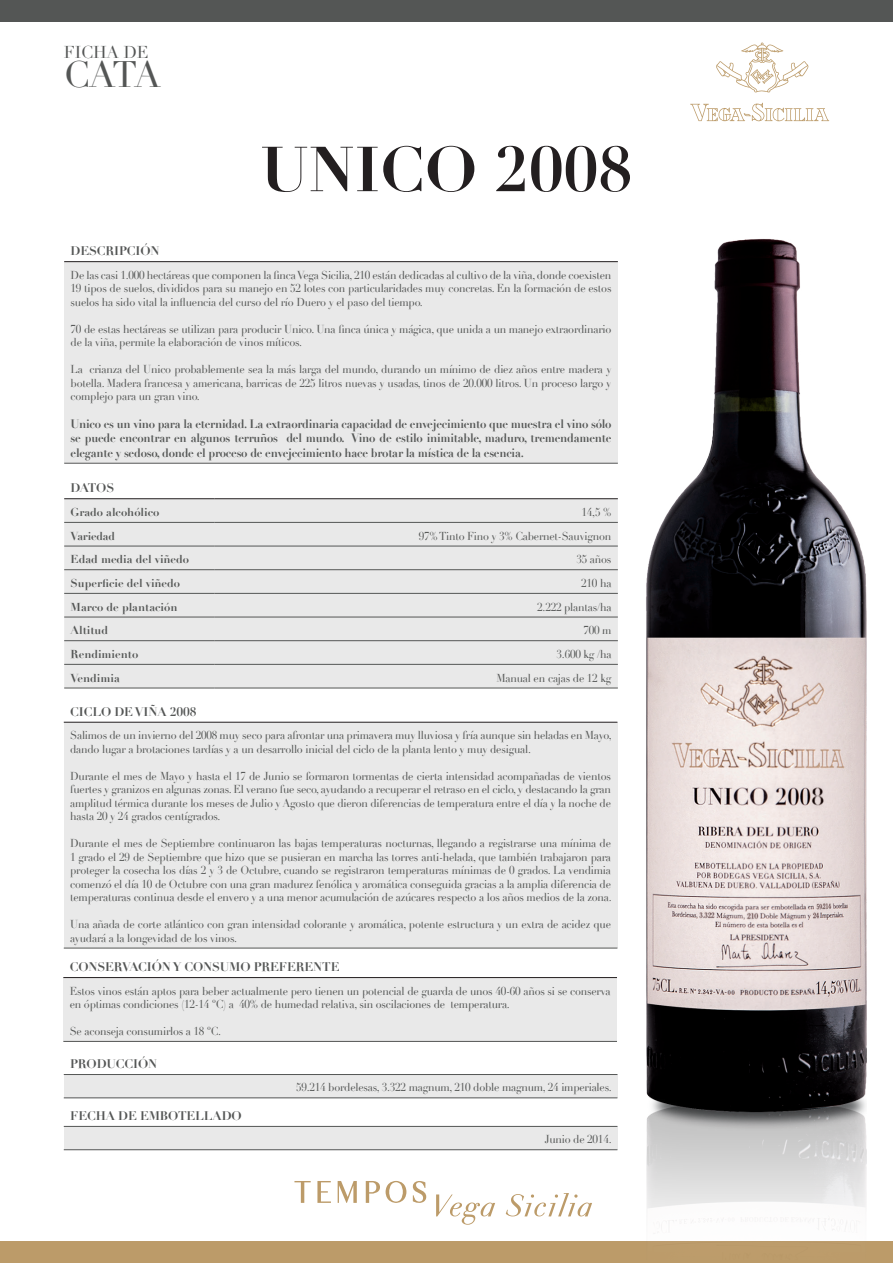
<style>
.page{position:relative;width:893px;height:1263px;background:#fff}
.page>*{position:absolute;margin:0;border:0;box-sizing:border-box;transform-origin:0 0}
.t1{font:700 62.25px "Didot";color:#231f20}
.t2{font:36px "Didot";color:#545655}
.t3{font:16.8px "Didot";letter-spacing:-.01em;color:#545655}
.t4{font:700 12.15px "Didot";letter-spacing:-.01em;color:#545655}
.t5{font:700 12px/14.4px "Didot";letter-spacing:-.02em;color:#545655;text-align:justify;scale:.95 1}
.t6{font:11.25px/13.5px "Didot";letter-spacing:-.02em;color:#545655;text-align:justify;scale:.95 1}
.t7{font:700 11.25px "Didot";color:#545655}
</style>
<div class="page">
<svg style="left:413px;top:1181px;width:13px;height:22px"></svg>
<svg style="left:386px;top:1181px;width:20px;height:22px"></svg>
<svg style="left:317px;top:1181px;width:14px;height:22px"></svg>
<svg style="left:294px;top:1181px;width:17px;height:22px"></svg>
<svg style="left:338px;top:1181px;width:19px;height:22px"></svg>
<svg style="left:366px;top:1181px;width:14px;height:22px"></svg>
<svg style="left:436px;top:1194px;width:59px;height:31px"></svg>
<svg style="left:506px;top:1193px;width:86px;height:23px"></svg>
<div style="left:0;top:1242px;width:893px;height:21px;background:#bc9b69"></div>
<img style="left:645px;top:239px;width:222px;height:1003px">
<div style="left:64px;top:499px;width:554px;height:189px;background:#e9e9e9"></div>
<hr style="left:64px;top:522px;width:151px;height:1px;background:#545655">
<hr style="left:64px;top:546px;width:151px;height:1px;background:#545655">
<hr style="left:215px;top:522px;width:403px;height:1px;background:#545655">
<hr style="left:215px;top:546px;width:403px;height:1px;background:#545655">
<hr style="left:64px;top:569px;width:151px;height:1px;background:#545655">
<hr style="left:215px;top:569px;width:403px;height:1px;background:#545655">
<hr style="left:64px;top:593px;width:151px;height:1px;background:#545655">
<hr style="left:215px;top:593px;width:403px;height:1px;background:#545655">
<hr style="left:64px;top:617px;width:151px;height:1px;background:#545655">
<hr style="left:215px;top:617px;width:403px;height:1px;background:#545655">
<hr style="left:64px;top:640px;width:151px;height:1px;background:#545655">
<hr style="left:64px;top:664px;width:151px;height:1px;background:#545655">
<hr style="left:64px;top:688px;width:151px;height:1px;background:#545655">
<hr style="left:215px;top:640px;width:403px;height:1px;background:#545655">
<hr style="left:215px;top:664px;width:403px;height:1px;background:#545655">
<hr style="left:215px;top:688px;width:403px;height:1px;background:#545655">
<hr style="left:64px;top:498px;width:151px;height:1px;background:#231f20">
<hr style="left:215px;top:498px;width:403px;height:1px;background:#231f20">
<div style="left:64px;top:262px;width:554px;height:201px;background:#e9e9e9"></div>
<hr style="left:64px;top:463px;width:554px;height:1px;background:#545655">
<hr style="left:64px;top:261px;width:554px;height:1px;background:#231f20">
<div style="left:64px;top:722px;width:553px;height:226px;background:#e9e9e9"></div>
<hr style="left:64px;top:948px;width:553px;height:1px;background:#545655">
<hr style="left:64px;top:722px;width:553px;height:1px;background:#231f20">
<div style="left:64px;top:1074px;width:553px;height:24px;background:#e9e9e9"></div>
<hr style="left:64px;top:1074px;width:553px;height:1px;background:#545655">
<hr style="left:64px;top:1097px;width:553px;height:1px;background:#545655">
<div style="left:63px;top:977px;width:554px;height:64px;background:#e9e9e9"></div>
<hr style="left:63px;top:1041px;width:554px;height:1px;background:#545655">
<hr style="left:63px;top:977px;width:554px;height:1px;background:#231f20">
<div style="left:64px;top:1126px;width:553px;height:24px;background:#e9e9e9"></div>
<hr style="left:64px;top:1126px;width:553px;height:1px;background:#545655">
<hr style="left:64px;top:1149px;width:553px;height:1px;background:#545655">
<div style="left:0;top:0;width:893px;height:21px;background:#545655"></div>
<svg style="left:716px;top:43px;width:93px;height:49px"></svg>
<svg style="left:690px;top:103px;width:139px;height:18px"></svg>
<h3 class="t3" style="left:64px;top:42px;width:87px">FICHA DE</h3>
<h2 class="t2" style="left:64px;top:53px;width:98px">CATA</h2>
<h1 class="t1" style="left:260px;top:131px;width:374px">UNICO 2008</h1>
<p class="t4" style="left:71px;top:243px;width:90px">DESCRIPCIÓN</p>
<p class="t6" style="left:71px;top:268px;width:571px">De las casi 1.000 hectáreas que componen la finca Vega Sicilia, 210 están dedicadas al cultivo de la viña, donde coexisten 19 tipos de suelos, divididos para su manejo en 52 lotes con particularidades muy concretas. En la formación de estos suelos ha sido vital la influencia del curso del río Duero y el paso del tiempo.</p>
<p class="t6" style="left:71px;top:322px;width:571px">70 de estas hectáreas se utilizan para producir Unico. Una finca única y mágica, que unida a un manejo extraordinario de la viña, permite la elaboración de vinos míticos.</p>
<p class="t6" style="left:71px;top:363px;width:571px">La crianza del Unico probablemente sea la más larga del mundo, durando un mínimo de diez años entre madera y botella. Madera francesa y americana, barricas de 225 litros nuevas y usadas, tinos de 20.000 litros. Un proceso largo y complejo para un gran vino.</p>
<p class="t5" style="left:71px;top:417px;width:571px">Unico es un vino para la eternidad. La extraordinaria capacidad de envejecimiento que muestra el vino sólo se puede encontrar en algunos terruños del mundo. Vino de estilo inimitable, maduro, tremendamente elegante y sedoso, donde el proceso de envejecimiento hace brotar la mística de la esencia.</p>
<p class="t4" style="left:71px;top:481px;width:45px">DATOS</p>
<p class="t7" style="left:71px;top:505px;width:90px">Grado alcohólico</p>
<p class="t6" style="left:582px;top:505px;width:33px">14,5 %</p>
<p class="t7" style="left:71px;top:529px;width:46px">Variedad</p>
<p class="t6" style="left:419px;top:529px;width:204px">97% Tinto Fino y 3% Cabernet-Sauvignon</p>
<p class="t7" style="left:71px;top:552px;width:120px">Edad media del viñedo</p>
<p class="t6" style="left:576px;top:553px;width:38px">35 años</p>
<p class="t7" style="left:71px;top:576px;width:111px">Superficie del viñedo</p>
<p class="t6" style="left:581px;top:576px;width:33px">210 ha</p>
<p class="t7" style="left:71px;top:600px;width:108px">Marco de plantación</p>
<p class="t6" style="left:537px;top:600px;width:80px">2.222 plantas/ha</p>
<p class="t7" style="left:71px;top:623px;width:39px">Altitud</p>
<p class="t6" style="left:583px;top:624px;width:31px">700 m</p>
<p class="t7" style="left:71px;top:647px;width:69px">Rendimiento</p>
<p class="t6" style="left:557px;top:647px;width:59px">3.600 kg /ha</p>
<p class="t7" style="left:71px;top:671px;width:51px">Vendimia</p>
<p class="t6" style="left:496px;top:671px;width:123px">Manual en cajas de 12 kg</p>
<p class="t4" style="left:70px;top:704px;width:128px">CICLO DE VIÑA 2008</p>
<p class="t6" style="left:70px;top:729px;width:571px">Salimos de un invierno del 2008 muy seco para afrontar una primavera muy lluviosa y fría aunque sin heladas en Mayo, dando lugar a brotaciones tardías y a un desarrollo inicial del ciclo de la planta lento y muy desigual.</p>
<p class="t6" style="left:70px;top:769px;width:571px">Durante el mes de Mayo y hasta el 17 de Junio se formaron tormentas de cierta intensidad acompañadas de vientos fuertes y granizos en algunas zonas. El verano fue seco, ayudando a recuperar el retraso en el ciclo, y destacando la gran amplitud térmica durante los meses de Julio y Agosto que dieron diferencias de temperatura entre el día y la noche de hasta 20 y 24 grados centígrados.</p>
<p class="t6" style="left:70px;top:837px;width:571px">Durante el mes de Septiembre continuaron las bajas temperaturas nocturnas, llegando a registrarse una mínima de 1 grado el 29 de Septiembre que hizo que se pusieran en marcha las torres anti-helada, que también trabajaron para proteger la cosecha los días 2 y 3 de Octubre, cuando se registraron temperaturas mínimas de 0 grados. La vendimia comenzó el día 10 de Octubre con una gran madurez fenólica y aromática conseguida gracias a la amplia diferencia de temperaturas continua desde el envero y a una menor acumulación de azúcares respecto a los años medios de la zona.</p>
<p class="t6" style="left:70px;top:918px;width:571px">Una añada de corte atlántico con gran intensidad colorante y aromática, potente estructura y un extra de acidez que ayudará a la longevidad de los vinos.</p>
<p class="t4" style="left:70px;top:959px;width:271px">CONSERVACIÓN Y CONSUMO PREFERENTE</p>
<p class="t6" style="left:70px;top:984px;width:571px">Estos vinos están aptos para beber actualmente pero tienen un potencial de guarda de unos 40-60 años si se conserva en óptimas condiciones (12-14 ºC) a 40% de humedad relativa, sin oscilaciones de temperatura.</p>
<p class="t6" style="left:70px;top:1025px;width:161px">Se aconseja consumirlos a 18 ºC.</p>
<p class="t4" style="left:70px;top:1056px;width:89px">PRODUCCIÓN</p>
<p class="t4" style="left:70px;top:1108px;width:173px">FECHA DE EMBOTELLADO</p>
<p class="t6" style="left:296px;top:1081px;width:334px">59.214 bordelesas, 3.322 magnum, 210 doble magnum, 24 imperiales.</p>
<p class="t6" style="left:545px;top:1133px;width:72px">Junio de 2014.</p>
</div>
